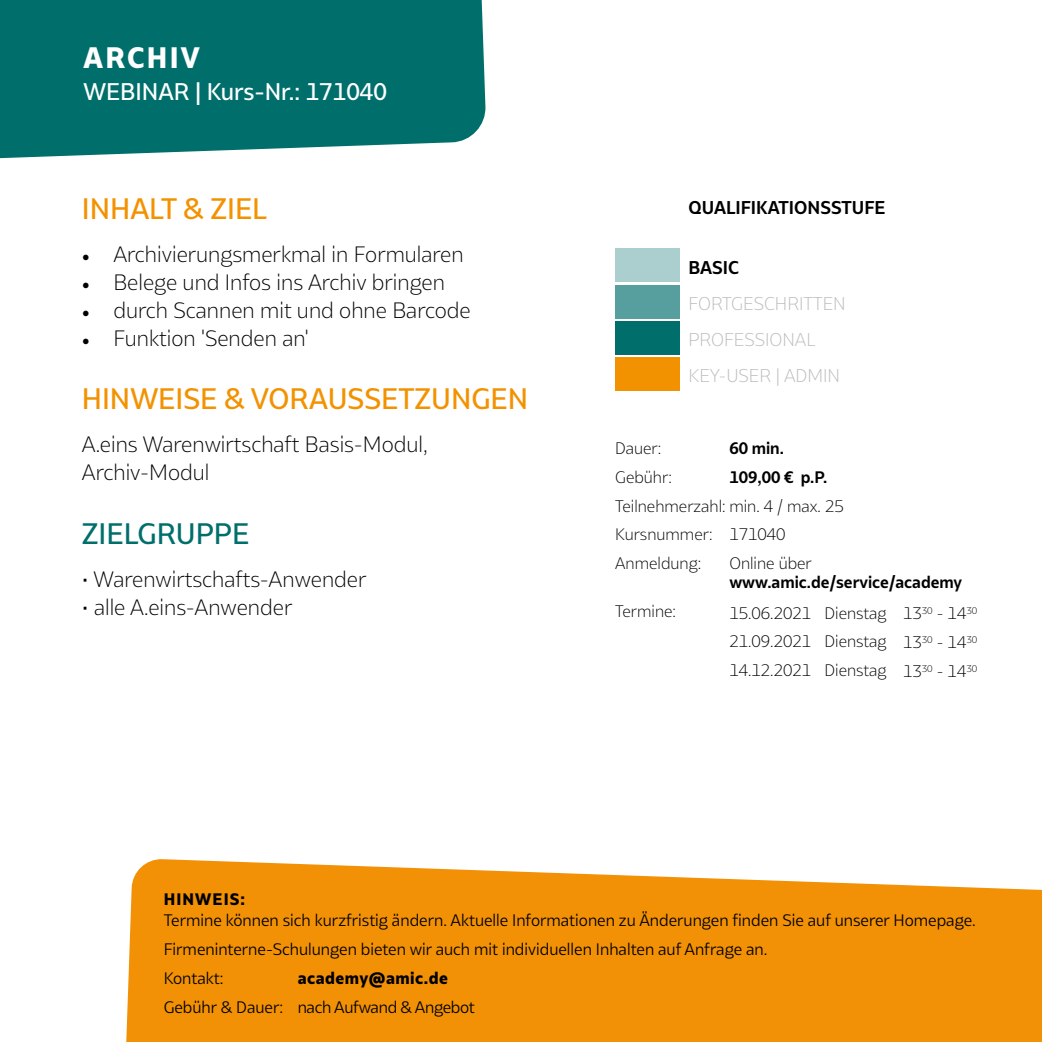
<style>
.page{position:relative;width:1042px;height:1042px;background:#fff}
.page>*{position:absolute;margin:0;border:0;box-sizing:border-box;transform-origin:0 0}
.t1{font:500 28px "Bw Glenn Sans DEMO";color:#f39200}
.t2{font:500 28px "Bw Glenn Sans DEMO";color:#006f6c}
.t3{font:800 28px "Bw Glenn Sans DEMO";letter-spacing:.08em;color:#fff}
.t4{font:500 22.75px "Bw Glenn Sans DEMO";color:#fff}
.t5{font:300 21px/28px "Bw Glenn Sans DEMO";color:#000}
.t6{font:300 17.5px/36.1px "Bw Glenn Sans DEMO";color:#bcbcbc}
.t7{font:700 17.5px "Bw Glenn Sans DEMO";color:#000}
.t8{font:15.75px/28.9px "Bw Glenn Sans DEMO";color:#000}
.t9{font:300 15.75px/28.9px "Bw Glenn Sans DEMO";color:#000}
.t10{font:700 15.75px "Bw Glenn Sans DEMO";color:#000}
.t11{font:15.75px "Bw Glenn Sans DEMO";letter-spacing:-.02em;color:#000}
.t12{font:800 15.75px "Bw Glenn Sans DEMO";letter-spacing:.03em;color:#000}
.t13{font:800 15.75px "Bw Glenn Sans DEMO";letter-spacing:.07em;color:#000}
.s1{font-family:"Minion Pro";font-weight:400}
</style>
<div class="page">
<div style="left:0;top:0;width:486px;height:159px;background:#006f6c"></div>
<svg style="left:126px;top:859px;width:916px;height:183px;background:#f39a1a"></svg>
<hr style="left:615px;top:357px;width:4px;height:34px;background:#f39200">
<div style="left:615px;top:248px;width:65px;height:34px;background:#abcfce"></div>
<div style="left:615px;top:285px;width:65px;height:33px;background:#569f9e"></div>
<div style="left:615px;top:321px;width:65px;height:33px;background:#006f6c"></div>
<div style="left:615px;top:357px;width:65px;height:33px;background:#f39200"></div>
<h1 class="t3" style="left:84px;top:40px;width:118px">ARCHIV</h1>
<p class="t4" style="left:84px;top:77px;width:305px">WEBINAR | Kurs-Nr.: 171040</p>
<h1 class="t1" style="left:82px;top:191px;width:187px">INHALT &amp; ZIEL</h1>
<p class="t5" style="left:82px;top:240px;width:383px"><span class="s1">•</span> Archivierungsmerkmal in Formularen</p>
<p class="t5" style="left:82px;top:268px;width:364px"><span class="s1">•</span> Belege und Infos ins Archiv bringen</p>
<p class="t5" style="left:82px;top:296px;width:390px"><span class="s1">•</span> durch Scannen mit und ohne Barcode</p>
<p class="t5" style="left:82px;top:324px;width:228px"><span class="s1">•</span> Funktion 'Senden an'</p>
<h1 class="t1" style="left:82px;top:382px;width:448px">HINWEISE &amp; VORAUSSETZUNGEN</h1>
<p class="t5" style="left:82px;top:430px;width:347px">A.eins Warenwirtschaft Basis-Modul,<br>Archiv-Modul</p>
<h1 class="t2" style="left:82px;top:516px;width:169px">ZIELGRUPPE</h1>
<p class="t5" style="left:82px;top:565px;width:286px">• Warenwirtschafts-Anwender</p>
<p class="t5" style="left:82px;top:593px;width:212px">• alle A.eins-Anwender</p>
<p class="t7" style="left:688px;top:197px;width:198px">QUALIFIKATIONSSTUFE</p>
<p class="t7" style="left:688px;top:257px;width:52px">BASIC</p>
<p class="t6" style="left:688px;top:286px;width:159px">FORTGESCHRITTEN<br>PROFESSIONAL<br>KEY-USER | ADMIN</p>
<p class="t9" style="left:615px;top:433px;width:48px">Dauer:</p>
<p class="t10" style="left:729px;top:438px;width:56px">60 min.</p>
<p class="t9" style="left:615px;top:462px;width:58px">Gebühr:</p>
<p class="t10" style="left:729px;top:467px;width:99px">109,00 € p.P.</p>
<p class="t9" style="left:615px;top:491px;width:230px">Teilnehmerzahl: min. 4 / max. 25<br>Kursnummer: 171040<br>Anmeldung:</p>
<p class="t9" style="left:729px;top:549px;width:84px">Online über</p>
<p class="t10" style="left:729px;top:572px;width:234px">www.amic.de/service/academy</p>
<p class="t9" style="left:615px;top:596px;width:62px">Termine:</p>
<p class="t9" style="left:729px;top:598px;width:249px;text-align:justify">15.06.2021 Dienstag 13<sup>30</sup> - 14<sup>30<br></sup>21.09.2021 Dienstag 13<sup>30</sup> - 14<sup>30<br></sup>14.12.2021 Dienstag 13<sup>30</sup> - 14<sup>30</sup></p>
<p class="t13" style="left:164px;top:889px;width:83px">HINWEIS:</p>
<p class="t8" style="left:164px;top:905px;width:813px">Termine können sich kurzfristig ändern. Aktuelle Informationen zu Änderungen finden Sie auf unserer Homepage.<br>Firmeninterne-Schulungen bieten wir auch mit individuellen Inhalten auf Anfrage an.<br>Kontakt:</p>
<p class="t12" style="left:298px;top:968px;width:152px">academy@amic.de</p>
<p class="t11" style="left:164px;top:997px;width:312px">Gebühr &amp; Dauer: nach Aufwand &amp; Angebot</p>
</div>
